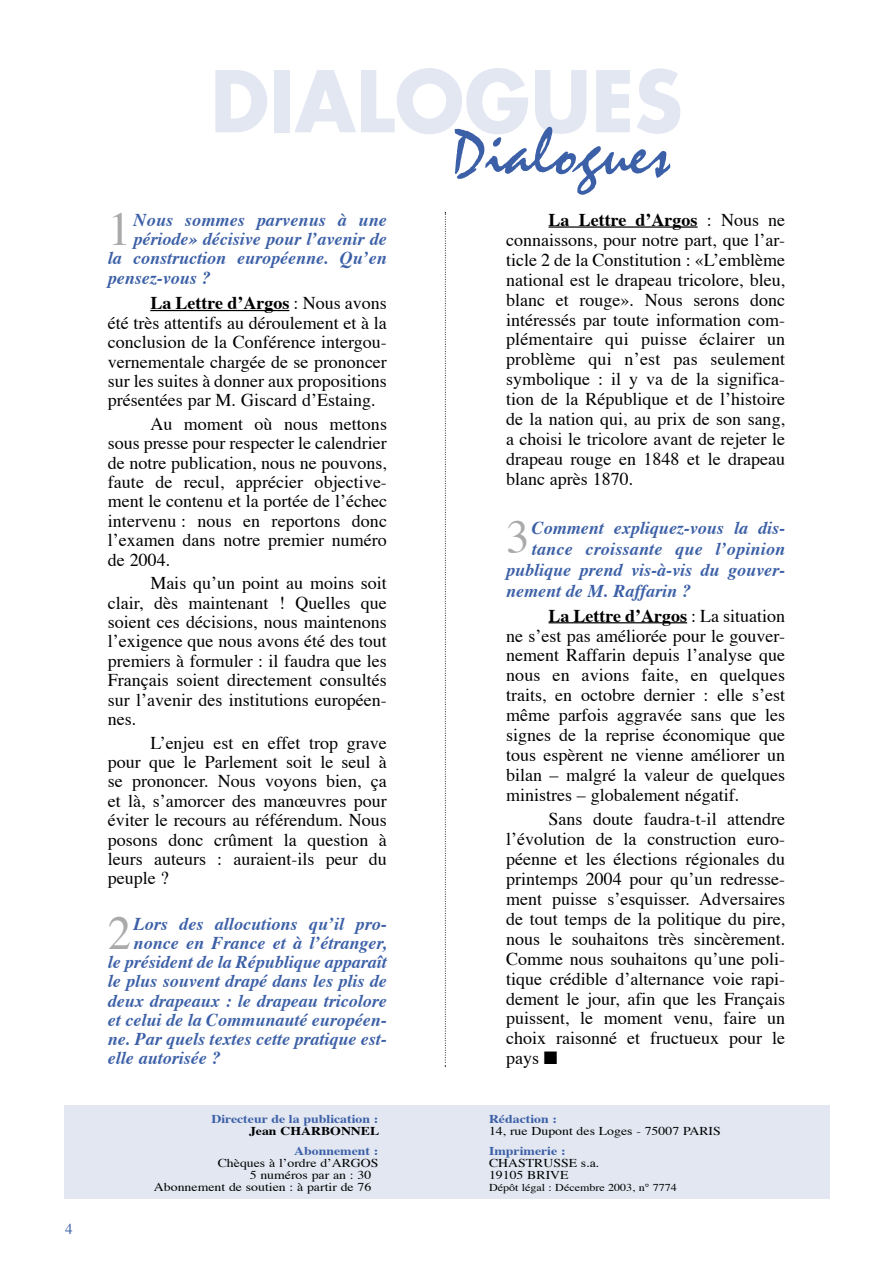
<style>
.page{position:relative;width:893px;height:1263px;background:#fff}
.page>*{position:absolute;margin:0;border:0;box-sizing:border-box;transform-origin:0 0}
.Normal_e{font:700 82.5px "Futura";color:#e2e7f2;scale:.95 1}
.Normal_e-2{font:64.5px "Mistral";color:#3c60a7}
.Normal_e-3{font:46.95px "Times";color:#aaa}
.Normal_e-4{font:18px/20px "Times";color:#000;text-align:justify}
.Normal_e-5{font:italic 700 18px "Times";color:#3c60a7}
.Normal_e-6{font:15px "Times";color:#3c60a7}
.Normal_e-7{font:12px "Times";color:#000;scale:1.15 1}
.Normal_e-8{font:700 12px "Times";color:#3c60a7;scale:1.15 1}
.Normal_e-9{font:700 12px "Times";color:#000;scale:1.15 1}
.Normal_e-10{font:10.5px "Times";color:#000;scale:1.15 1}
.s1{font-weight:700}
</style>
<div class="page">
<div style="left:64px;top:1105px;width:765px;height:94px;background:#e2e7f2"></div>
<svg style="left:445px;top:212px;width:1px;height:854px"></svg>
<hr style="left:150px;top:310px;width:139px;height:1px;background:#000">
<hr style="left:549px;top:226px;width:149px;height:2px;background:#000">
<hr style="left:549px;top:622px;width:138px;height:1px;background:#000">
<p class="Normal_e-6" style="left:65px;top:1219px;width:9px">4</p>
<p class="Normal_e" style="left:210px;top:46px;width:499px">DIALOGUES</p>
<p class="Normal_e-2" style="left:452px;top:116px;width:219px">Dialogues</p>
<p class="Normal_e-3" style="left:108px;top:200px;width:25px">1</p>
<p class="Normal_e-5" style="left:134px;top:208px;width:255px">Nous sommes parvenus à une</p>
<p class="Normal_e-5" style="left:134px;top:227px;width:255px">période» décisive pour lʼavenir de</p>
<p class="Normal_e-5" style="left:108px;top:247px;width:281px">la construction européenne. Quʼen</p>
<p class="Normal_e-5" style="left:108px;top:266px;width:104px">pensez-vous ?</p>
<p class="Normal_e-4" style="left:108px;top:295px;width:281px;line-height:19.4px;text-indent:43px"><span class="s1">La Lettre dʼArgos</span> : Nous avons été très attentifs au déroulement et à la conclusion de la Conférence intergou&shy;vernementale chargée de se prononcer sur les suites à donner aux propositions présentées par M. Giscard dʼEstaing.</p>
<p class="Normal_e-4" style="left:108px;top:415px;width:281px;line-height:19.4px;text-indent:43px">Au moment où nous mettons sous presse pour respecter le calendrier de notre publication, nous ne pouvons, faute de recul, apprécier objective&shy;ment le contenu et la portée de lʼéchec intervenu : nous en reportons donc lʼexamen dans notre premier numéro de 2004.</p>
<p class="Normal_e-4" style="left:108px;top:575px;width:281px;line-height:19.4px;text-indent:43px">Mais quʼun point au moins soit clair, dès maintenant ! Quelles que soient ces décisions, nous maintenons lʼexigence que nous avons été des tout premiers à formuler : il faudra que les Français soient directement consultés sur lʼavenir des institutions européen&shy;nes.</p>
<p class="Normal_e-4" style="left:108px;top:734px;width:281px;line-height:19.4px;text-indent:43px">Lʼenjeu est en effet trop grave pour que le Parlement soit le seul à se prononcer. Nous voyons bien, ça et là, sʼamorcer des manœuvres pour éviter le recours au référendum. Nous posons donc crûment la question à leurs auteurs : auraient-ils peur du peuple ?</p>
<p class="Normal_e-3" style="left:108px;top:903px;width:25px">2</p>
<p class="Normal_e-5" style="left:134px;top:912px;width:255px">Lors des allocutions quʼil pro-</p>
<p class="Normal_e-5" style="left:134px;top:931px;width:255px">nonce en France et à lʼétranger,</p>
<p class="Normal_e-5" style="left:108px;top:950px;width:281px">le président de la République apparaît</p>
<p class="Normal_e-5" style="left:108px;top:970px;width:281px">le plus souvent drapé dans les plis de</p>
<p class="Normal_e-5" style="left:108px;top:989px;width:281px">deux drapeaux : le drapeau tricolore</p>
<p class="Normal_e-5" style="left:108px;top:1008px;width:281px">et celui de la Communauté européen-</p>
<p class="Normal_e-5" style="left:108px;top:1027px;width:281px">ne. Par quels textes cette pratique est-</p>
<p class="Normal_e-5" style="left:108px;top:1046px;width:114px">elle autorisée ?</p>
<p class="Normal_e-8" style="left:211px;top:1111px;width:147px">Directeur de la publication :</p>
<p class="Normal_e-9" style="left:249px;top:1123px;width:115px">Jean CHARBONNEL</p>
<p class="Normal_e-8" style="left:294px;top:1143px;width:75px">Abonnement :</p>
<p class="Normal_e-7" style="left:218px;top:1155px;width:141px">Chèques à lʼordre dʼARGOS</p>
<p class="Normal_e-7" style="left:250px;top:1167px;width:107px">5 numéros par an : 30</p>
<p class="Normal_e-7" style="left:154px;top:1179px;width:190px">Abonnement de soutien : à partir de 76</p>
<p class="Normal_e-4" style="left:506px;top:211px;width:281px;text-indent:43px"><span class="s1">La Lettre dʼArgos</span> : Nous ne connaissons, pour notre part, que lʼar&shy;ticle 2 de la Constitution : «Lʼemblème national est le drapeau tricolore, bleu, blanc et rouge». Nous serons donc intéressés par toute information com&shy;plémentaire qui puisse éclairer un problème qui nʼest pas seulement symbolique : il y va de la significa&shy;tion de la République et de lʼhistoire de la nation qui, au prix de son sang, a choisi le tricolore avant de rejeter le drapeau rouge en 1848 et le drapeau blanc après 1870.</p>
<p class="Normal_e-3" style="left:506px;top:508px;width:25px">3</p>
<p class="Normal_e-5" style="left:532px;top:516px;width:255px">Comment expliquez-vous la dis-</p>
<p class="Normal_e-5" style="left:532px;top:537px;width:255px">tance croissante que lʼopinion</p>
<p class="Normal_e-5" style="left:506px;top:558px;width:281px">publique prend vis-à-vis du gouver-</p>
<p class="Normal_e-5" style="left:506px;top:580px;width:186px">nement de M. Raffarin ?</p>
<p class="Normal_e-4" style="left:506px;top:607px;width:281px;text-indent:43px"><span class="s1">La Lettre dʼArgos</span> : La situation ne sʼest pas améliorée pour le gouver&shy;nement Raffarin depuis lʼanalyse que nous en avions faite, en quelques traits, en octobre dernier : elle sʼest même parfois aggravée sans que les signes de la reprise économique que tous espèrent ne vienne améliorer un bilan – malgré la valeur de quelques ministres – globalement négatif.</p>
<p class="Normal_e-4" style="left:506px;top:810px;width:281px;text-indent:43px">Sans doute faudra-t-il attendre lʼévolution de la construction euro&shy;péenne et les élections régionales du printemps 2004 pour quʼun redresse&shy;ment puisse sʼesquisser. Adversaires de tout temps de la politique du pire, nous le souhaitons très sincèrement.<br>Comme nous souhaitons quʼune poli&shy;tique crédible dʼalternance voie rapi&shy;dement le jour, afin que les Français puissent, le moment venu, faire un choix raisonné et fructueux pour le pays ■</p>
<p class="Normal_e-8" style="left:489px;top:1111px;width:61px">Rédaction :</p>
<p class="Normal_e-7" style="left:489px;top:1123px;width:203px">14, rue Dupont des Loges - 75007 PARIS</p>
<p class="Normal_e-8" style="left:489px;top:1142px;width:68px">Imprimerie :</p>
<p class="Normal_e-7" style="left:489px;top:1155px;width:97px">CHASTRUSSE s.a.</p>
<p class="Normal_e-7" style="left:489px;top:1167px;width:71px">19105 BRIVE</p>
<p class="Normal_e-10" style="left:489px;top:1180px;width:165px">Dépôt légal : Décembre 2003, n° 7774</p>
</div>
